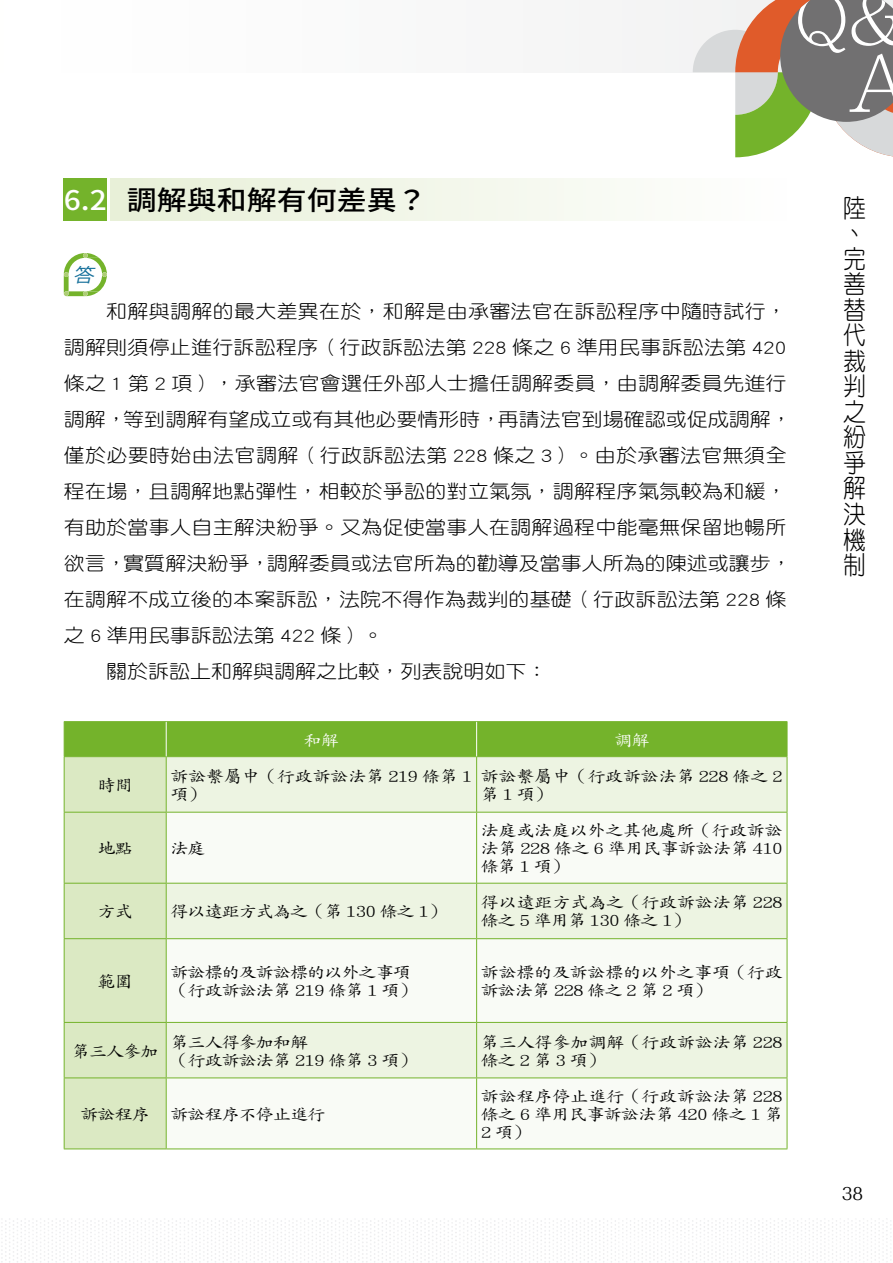
<style>
.page{position:relative;width:893px;height:1263px;background:#fff}
.page>*{position:absolute;margin:0;border:0;box-sizing:border-box;transform-origin:0 0}
.t1{font:500 27px "Source Han Sans TC";color:#000;scale:1.11 1}
.t2{font:25.5px/25.5px "DF Yuan Std W3";color:#000;scale:.9 1}
.t3{font:18.9px "DF Yuan Std W3";letter-spacing:.01em;color:#000;scale:1.11 1}
.t4{font:italic 18.9px "Source Han Sans TC";color:#146f9a;scale:1.11 1}
.t5{font:16.5px "FZPSH GB1 0";color:#000}
.t6{font:16.2px/18px "DF Kai Shu Std W5";letter-spacing:-.035em;color:#000;text-align:justify;scale:1.11 1}
.t7{font:16.2px/18px "DF Kai Shu Std W5";letter-spacing:-.005em;color:#000;scale:1.11 1}
.t8{font:16.2px/18px "DF Kai Shu Std W5";letter-spacing:-.01em;color:#000;scale:1.11 1}
.t9{font:16.2px "DF Kai Shu Std W5";color:#fff;scale:1.11 1}
.s1{color:#fff}
</style>
<div class="page">
<div style="left:0;top:0;width:893px;height:72px;background:#f9fafa"></div>
<img style="left:428px;top:1218px;width:184px;height:2px">
<img style="left:428px;top:1222px;width:184px;height:2px">
<img style="left:300px;top:1226px;width:184px;height:2px">
<img style="left:180px;top:1230px;width:183px;height:1px">
<img style="left:56px;top:1234px;width:183px;height:1px">
<img style="left:1px;top:1238px;width:110px;height:1px">
<img style="left:727px;top:1218px;width:160px;height:2px">
<img style="left:630px;top:1238px;width:258px;height:3px">
<img style="left:622px;top:1259px;width:269px;height:4px">
<svg style="left:693px;top:0;width:200px;height:157px"></svg>
<div style="left:64px;top:179px;width:43px;height:42px;background:#74b32b"></div>
<div style="left:111px;top:179px;width:676px;height:42px;background:linear-gradient(to right,#e7f0d7,#fefefe)"></div>
<svg style="left:65px;top:722px;width:722px;height:426px;background:#b2d387"></svg>
<div style="left:167px;top:757px;width:620px;height:55px;background:#edf4e2"></div>
<svg style="left:167px;top:813px;width:620px;height:335px;fill:#f9fbf6"></svg>
<hr style="left:64px;top:721px;width:102px;height:1px;background:#74b32b">
<hr style="left:64px;top:722px;width:1px;height:34px;background:#74b32b">
<hr style="left:166px;top:721px;width:311px;height:1px;background:#74b32b">
<hr style="left:477px;top:721px;width:310px;height:1px;background:#74b32b">
<hr style="left:787px;top:722px;width:1px;height:34px;background:#74b32b">
<hr style="left:64px;top:756px;width:102px;height:1px;background:#74b32b">
<hr style="left:64px;top:757px;width:1px;height:55px;background:#74b32b">
<hr style="left:166px;top:756px;width:311px;height:1px;background:#74b32b">
<hr style="left:166px;top:757px;width:1px;height:55px;background:#74b32b">
<hr style="left:477px;top:756px;width:310px;height:1px;background:#74b32b">
<hr style="left:476px;top:757px;width:1px;height:55px;background:#74b32b">
<hr style="left:787px;top:757px;width:1px;height:55px;background:#74b32b">
<hr style="left:64px;top:812px;width:102px;height:1px;background:#74b32b">
<hr style="left:64px;top:812px;width:1px;height:71px;background:#74b32b">
<hr style="left:166px;top:812px;width:311px;height:1px;background:#74b32b">
<hr style="left:166px;top:812px;width:1px;height:71px;background:#74b32b">
<hr style="left:477px;top:812px;width:310px;height:1px;background:#74b32b">
<hr style="left:476px;top:812px;width:1px;height:71px;background:#74b32b">
<hr style="left:787px;top:812px;width:1px;height:71px;background:#74b32b">
<hr style="left:64px;top:883px;width:102px;height:1px;background:#74b32b">
<hr style="left:64px;top:883px;width:1px;height:55px;background:#74b32b">
<hr style="left:166px;top:883px;width:311px;height:1px;background:#74b32b">
<hr style="left:166px;top:883px;width:1px;height:55px;background:#74b32b">
<hr style="left:477px;top:883px;width:310px;height:1px;background:#74b32b">
<hr style="left:476px;top:883px;width:1px;height:55px;background:#74b32b">
<hr style="left:787px;top:883px;width:1px;height:55px;background:#74b32b">
<hr style="left:64px;top:938px;width:102px;height:1px;background:#74b32b">
<hr style="left:64px;top:939px;width:1px;height:83px;background:#74b32b">
<hr style="left:166px;top:938px;width:311px;height:1px;background:#74b32b">
<hr style="left:166px;top:939px;width:1px;height:83px;background:#74b32b">
<hr style="left:477px;top:938px;width:310px;height:1px;background:#74b32b">
<hr style="left:476px;top:939px;width:1px;height:83px;background:#74b32b">
<hr style="left:787px;top:939px;width:1px;height:83px;background:#74b32b">
<hr style="left:64px;top:1022px;width:102px;height:1px;background:#74b32b">
<hr style="left:64px;top:1023px;width:1px;height:54px;background:#74b32b">
<hr style="left:166px;top:1022px;width:311px;height:1px;background:#74b32b">
<hr style="left:166px;top:1023px;width:1px;height:54px;background:#74b32b">
<hr style="left:477px;top:1022px;width:310px;height:1px;background:#74b32b">
<hr style="left:476px;top:1023px;width:1px;height:54px;background:#74b32b">
<hr style="left:787px;top:1023px;width:1px;height:54px;background:#74b32b">
<hr style="left:64px;top:1077px;width:102px;height:1px;background:#74b32b">
<hr style="left:64px;top:1078px;width:1px;height:70px;background:#74b32b">
<hr style="left:166px;top:1077px;width:311px;height:1px;background:#74b32b">
<hr style="left:166px;top:1078px;width:1px;height:70px;background:#74b32b">
<hr style="left:477px;top:1077px;width:310px;height:1px;background:#74b32b">
<hr style="left:476px;top:1078px;width:1px;height:70px;background:#74b32b">
<hr style="left:787px;top:1078px;width:1px;height:70px;background:#74b32b">
<hr style="left:64px;top:1148px;width:102px;height:1px;background:#74b32b">
<hr style="left:166px;top:1148px;width:311px;height:1px;background:#74b32b">
<hr style="left:477px;top:1148px;width:310px;height:1px;background:#74b32b">
<hr style="left:166px;top:722px;width:1px;height:34px;background:#fff">
<hr style="left:476px;top:722px;width:1px;height:34px;background:#fff">
<svg style="left:64px;top:253px;width:43px;height:43px"></svg>
<h1 class="t1" style="left:64px;top:185px;width:329px"><span class="s1">6.2</span> 調解與和解有何差異？</h1>
<p class="t4" style="left:73px;top:264px;width:31px">答</p>
<p class="t3" style="left:106px;top:301px;width:615px">和解與調解的最大差異在於，和解是由承審法官在訴訟程序中隨時試行，</p>
<p class="t3" style="left:64px;top:337px;width:653px">調解則須停止進行訴訟程序（行政訴訟法第 228 條之 6 準用民事訴訟法第 420</p>
<p class="t3" style="left:64px;top:373px;width:653px">條之 1 第 2 項），承審法官會選任外部人士擔任調解委員，由調解委員先進行</p>
<p class="t3" style="left:64px;top:409px;width:657px">調解，等到調解有望成立或有其他必要情形時，再請法官到場確認或促成調解，</p>
<p class="t3" style="left:64px;top:445px;width:653px">僅於必要時始由法官調解（行政訴訟法第 228 條之 3）。由於承審法官無須全</p>
<p class="t3" style="left:64px;top:481px;width:653px">程在場，且調解地點彈性，相較於爭訟的對立氣氛，調解程序氣氛較為和緩，</p>
<p class="t3" style="left:64px;top:517px;width:653px">有助於當事人自主解決紛爭。又為促使當事人在調解過程中能毫無保留地暢所</p>
<p class="t3" style="left:64px;top:553px;width:657px">欲言，實質解決紛爭，調解委員或法官所為的勸導及當事人所為的陳述或讓步，</p>
<p class="t3" style="left:64px;top:589px;width:653px">在調解不成立後的本案訴訟，法院不得作為裁判的基礎（行政訴訟法第 228 條</p>
<p class="t3" style="left:64px;top:625px;width:289px">之 6 準用民事訴訟法第 422 條）。</p>
<p class="t3" style="left:106px;top:661px;width:399px">關於訴訟上和解與調解之比較，列表說明如下：</p>
<p class="t9" style="left:304px;top:731px;width:33px">和解</p>
<p class="t9" style="left:614px;top:731px;width:33px">調解</p>
<p class="t6" style="left:98px;top:776px;width:33px">時間</p>
<p class="t7" style="left:170px;top:767px;width:273px">訴訟繫屬中（行政訴訟法第 219 條第 1項）</p>
<p class="t7" style="left:481px;top:767px;width:273px">訴訟繫屬中（行政訴訟法第 228 條之 2第1項）</p>
<p class="t6" style="left:98px;top:839px;width:33px">地點</p>
<p class="t6" style="left:170px;top:839px;width:33px">法庭</p>
<p class="t6" style="left:481px;top:821px;width:273px">法庭或法庭以外之其他處所（行政訴訟法第 228 條之 6 準用民事訴訟法第 410條第 1 項）</p>
<p class="t6" style="left:98px;top:902px;width:33px">方式</p>
<p class="t6" style="left:170px;top:902px;width:250px">得以遠距方式為之（第 130 條之 1）</p>
<p class="t7" style="left:481px;top:893px;width:273px">得以遠距方式為之（行政訴訟法第 228條之 5 準用第 130 條之 1）</p>
<p class="t6" style="left:98px;top:972px;width:33px">範圍</p>
<p class="t6" style="left:170px;top:963px;width:223px">訴訟標的及訴訟標的以外之事項（行政訴訟法第 219 條第 1 項）</p>
<p class="t8" style="left:481px;top:963px;width:273px">訴訟標的及訴訟標的以外之事項（行政訴訟法第 228 條之 2 第 2 項）</p>
<p class="t6" style="left:72px;top:1041px;width:79px">第三人參加</p>
<p class="t6" style="left:170px;top:1032px;width:223px">第三人得參加和解<br>（行政訴訟法第 219 條第 3 項）</p>
<p class="t7" style="left:481px;top:1032px;width:273px">第三人得參加調解（行政訴訟法第 228條之2第3項）</p>
<p class="t6" style="left:81px;top:1105px;width:64px">訴訟程序</p>
<p class="t6" style="left:170px;top:1105px;width:141px">訴訟程序不停止進行</p>
<p class="t6" style="left:481px;top:1087px;width:273px">訴訟程序停止進行（行政訴訟法第 228條之 6 準用民事訴訟法第 420 條之 1 第2 項）</p>
<h2 class="t2" style="left:843px;top:195px;width:26px">陸、完善替代裁判之紛爭解決機制</h2>
<p class="t5" style="left:842px;top:1180px;width:23px">38</p>
</div>
